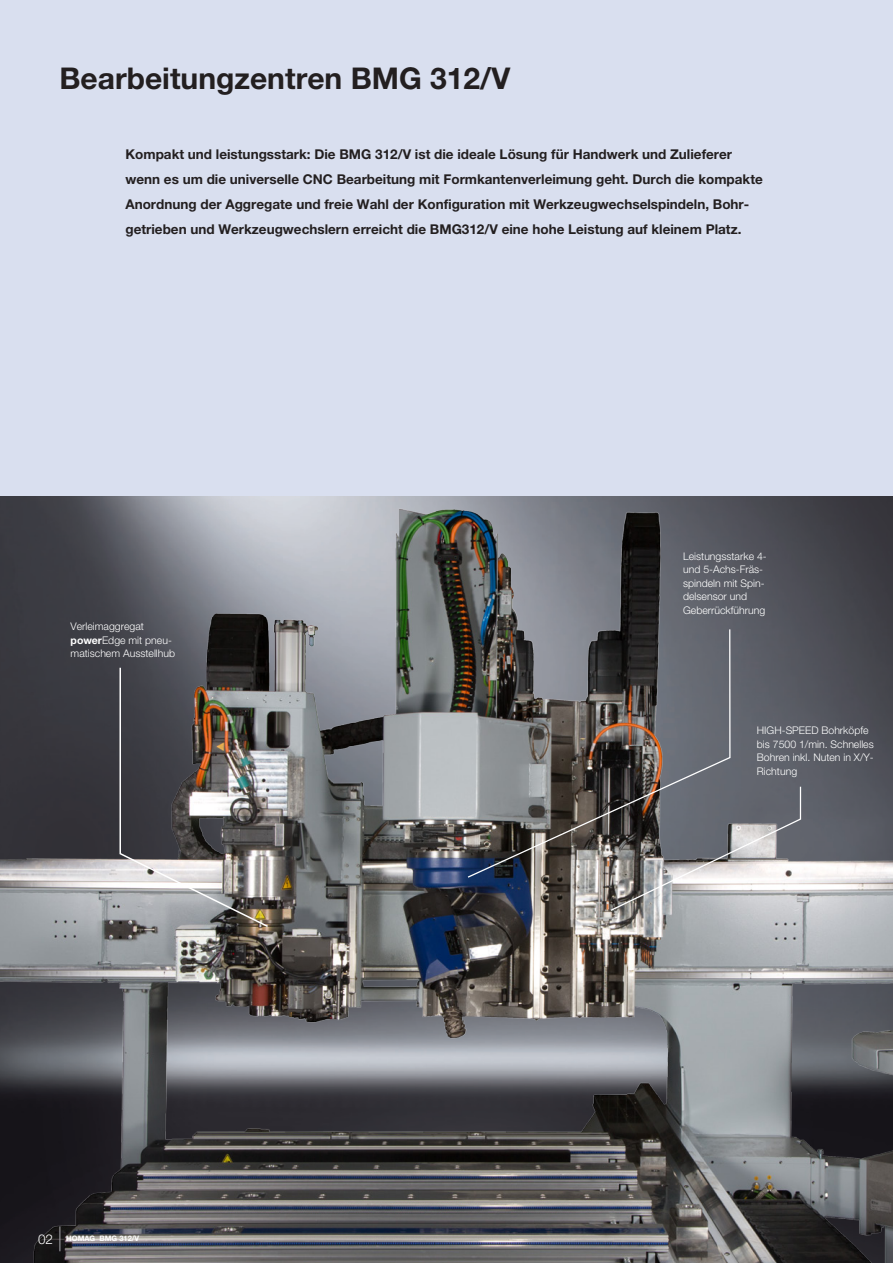
<style>
.page{position:relative;width:893px;height:1263px;background:#fff}
.page>*{position:absolute;margin:0;border:0;box-sizing:border-box;transform-origin:0 0}
.Head{font:700 30px "Helvetica Neue LTW1 G";color:#231f20}
.Einfuehrungstext{font:700 13.5px/24.8px "Helvetica Neue LTW1 G";color:#231f20}
.Seitenzahlen_links{font:300 13.5px "Helvetica Neue LTW1 G";color:#fff}
.Bildunterschrift{font:300 10.5px/13.5px "Helvetica Neue LTW1 G";color:#fff}
.HOMAG_Hinweis_Prospe{font:700 7.5px "Helvetica Neue LTW1 G";color:#fff}
.s1{font-weight:700}
</style>
<div class="page">
<div style="left:0;top:0;width:893px;height:495px;background:#d9dfef"></div>
<img style="left:0;top:495px;width:893px;height:768px">
<svg style="left:60px;top:1226px;width:1px;height:25px"></svg>
<img style="left:119px;top:666px;width:151px;height:262px">
<svg style="left:466px;top:628px;width:265px;height:251px"></svg>
<svg style="left:609px;top:785px;width:193px;height:127px"></svg>
<p class="Head" style="left:60px;top:59px;width:452px">Bearbeitungzentren BMG 312/V</p>
<p class="Einfuehrungstext" style="left:125px;top:142px;width:639px">Kompakt und leistungsstark: Die BMG 312/V ist die ideale Lösung für Handwerk und Zulieferer wenn es um die universelle CNC Bearbeitung mit Formkantenverleimung geht. Durch die kompakte Anordnung der Aggregate und freie Wahl der Konfiguration mit Werkzeugwechselspindeln, Bohr&shy;getrieben und Werkzeugwechslern erreicht die BMG312/V eine hohe Leistung auf kleinem Platz.</p>
<p class="Bildunterschrift" style="left:71px;top:620px;width:106px">Verleimaggregat <span class="s1">power</span>Edge mit pneu&shy;matischem Ausstellhub</p>
<p class="Seitenzahlen_links" style="left:38px;top:1231px;width:17px">02</p>
<p class="HOMAG_Hinweis_Prospe" style="left:66px;top:1234px;width:75px">HOMAG BMG 312/V</p>
<p class="Bildunterschrift" style="left:683px;top:549px;width:85px">Leistungsstarke 4- und 5-Achs-Fräs&shy;spindeln mit Spin&shy;delsensor und<br>Geberrückführung</p>
<p class="Bildunterschrift" style="left:757px;top:724px;width:118px">HIGH-SPEED Bohrköpfe bis 7500 1/min. Schnelles<br>Bohren inkl. Nuten in X/Y-<br>Richtung</p>
</div>
